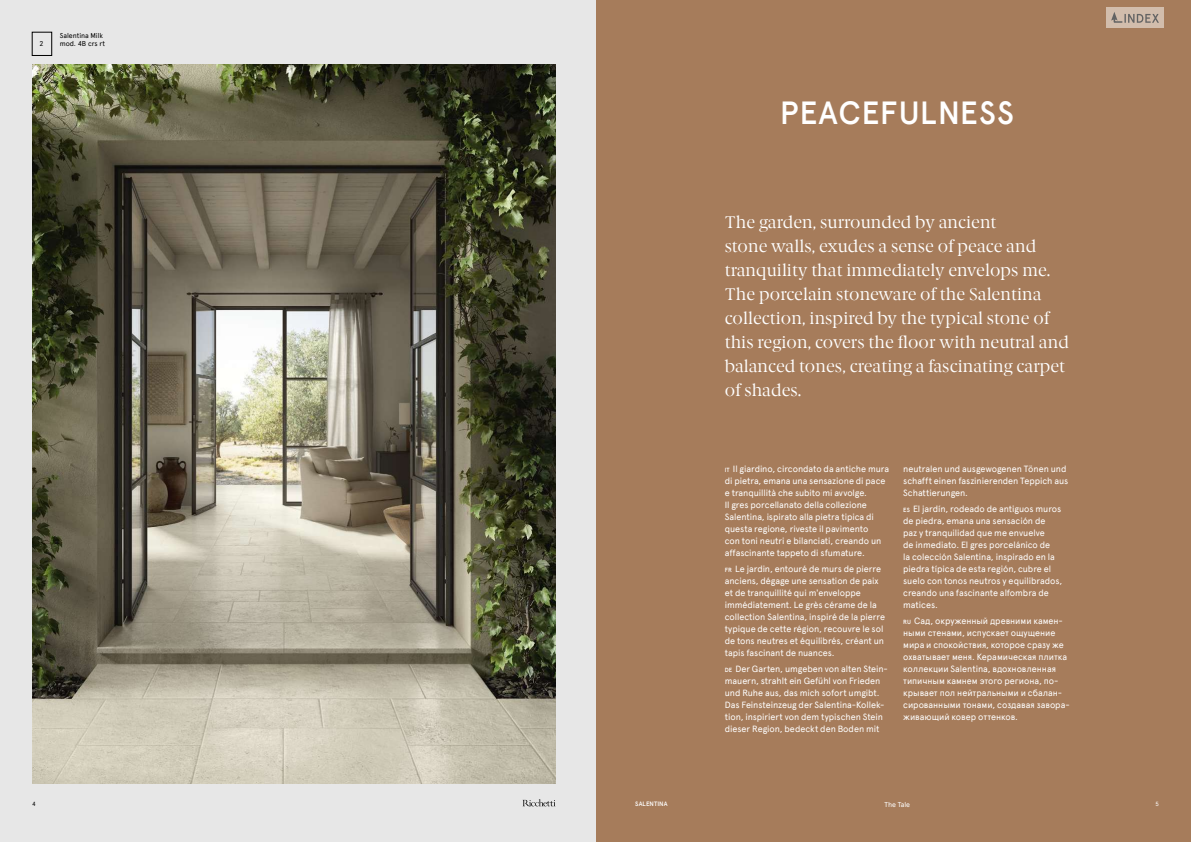
<style>
.page{position:relative;width:1191px;height:842px;background:#fff}
.page>*{position:absolute;margin:0;border:0;box-sizing:border-box;transform-origin:0 0}
.t1{font:500 32px "Apercu Pro";letter-spacing:.03em;color:#fff}
.t2{font:17px/24px "Berlingske Serif";letter-spacing:.01em;color:#fff}
.t3{font:9px/12px "Apercu Pro";letter-spacing:-.005em;color:#fff}
.t4{font:7px "Apercu Pro";letter-spacing:-.01em;color:#000}
.t5{font:7px "Apercu Pro";letter-spacing:-.01em;color:#fff}
.t6{font:500 6.3px "Apercu Pro";letter-spacing:.01em;color:#fff}
.t7{font:6px "Apercu Pro";color:#000}
.t8{font:6px "Apercu Pro";color:#fff}
.s1{font-weight:500;font-size:6px}
</style>
<div class="page">
<div style="left:595px;top:0;width:596px;height:842px;background:#a67c5b"></div>
<div style="left:0;top:0;width:595px;height:842px;background:#e7e7e7"></div>
<div style="left:32px;top:32px;width:20px;height:24px;border:1px solid #000"></div>
<img style="left:32px;top:64px;width:523px;height:720px">
<svg style="left:523px;top:799px;width:32px;height:7px"></svg>
<div style="left:1106px;top:7px;width:57px;height:21px;background:#d2bdac"></div>
<svg style="left:1111px;top:12px;width:48px;height:11px"></svg>
<p class="t4" style="left:60px;top:30px;width:45px">Salentina Milk</p>
<p class="t4" style="left:40px;top:39px;width:5px">2</p>
<p class="t4" style="left:60px;top:38px;width:47px">mod. 4B crs rt</p>
<h1 class="t1" style="left:779px;top:89px;width:236px">PEACEFULNESS</h1>
<p class="t2" style="left:724px;top:210px;width:345px">The garden, surrounded by ancient<br>stone walls, exudes a sense of peace and tranquility that immediately envelops me.<br>The porcelain stoneware of the Salentina collection, inspired by the typical stone of this region, covers the floor with neutral and balanced tones, creating a fascinating carpet of shades.</p>
<p class="t3" style="left:724px;top:462px;width:166px"><span class="s1">IT</span> Il giardino, circondato da antiche mura di pietra, emana una sensazione di pace e tranquillità che subito mi avvolge.<br>Il gres porcellanato della collezione Salentina, ispirato alla pietra tipica di questa regione, riveste il pavimento<br>con toni neutri e bilanciati, creando un affascinante tappeto di sfumature.</p>
<p class="t3" style="left:724px;top:562px;width:162px"><span class="s1">FR</span> Le jardin, entouré de murs de pierre anciens, dégage une sensation de paix et de tranquillité qui m'enveloppe immédiatement. Le grès cérame de la collection Salentina, inspiré de la pierre typique de cette région, recouvre le sol de tons neutres et équilibrés, créant un tapis fascinant de nuances.</p>
<p class="t3" style="left:724px;top:662px;width:165px"><span class="s1">DE</span> Der Garten, umgeben von alten Stein&shy;mauern, strahlt ein Gefühl von Frieden und Ruhe aus, das mich sofort umgibt.<br>Das Feinsteinzeug der Salentina-Kollek&shy;tion, inspiriert von dem typischen Stein dieser Region, bedeckt den Boden mit</p>
<p class="t3" style="left:903px;top:462px;width:167px">neutralen und ausgewogenen Tönen und schafft einen faszinierenden Teppich aus<br>Schattierungen.</p>
<p class="t3" style="left:903px;top:502px;width:160px"><span class="s1">ES</span> El jardín, rodeado de antiguos muros de piedra, emana una sensación de<br>paz y tranquilidad que me envuelve<br>de inmediato. El gres porcelánico de<br>la colección Salentina, inspirado en la piedra típica de esta región, cubre el suelo con tonos neutros y equilibrados, creando una fascinante alfombra de matices.</p>
<p class="t3" style="left:903px;top:614px;width:168px"><span class="s1">RU</span> Сад, окруженный древними камен&shy;ными стенами, испускает ощущение мира и спокойствия, которое сразу же охватывает меня. Керамическая плитка коллекции Salentina, вдохновленная типичным камнем этого региона, по&shy;крывает пол нейтральными и сбалан&shy;сированными тонами, создавая завора&shy;живающий ковер оттенков.</p>
<p class="t7" style="left:32px;top:800px;width:5px">4</p>
<p class="t6" style="left:635px;top:799px;width:34px">SALENTINA</p>
<p class="t5" style="left:884px;top:799px;width:27px">The Tale</p>
<p class="t8" style="left:1155px;top:800px;width:5px">5</p>
</div>
